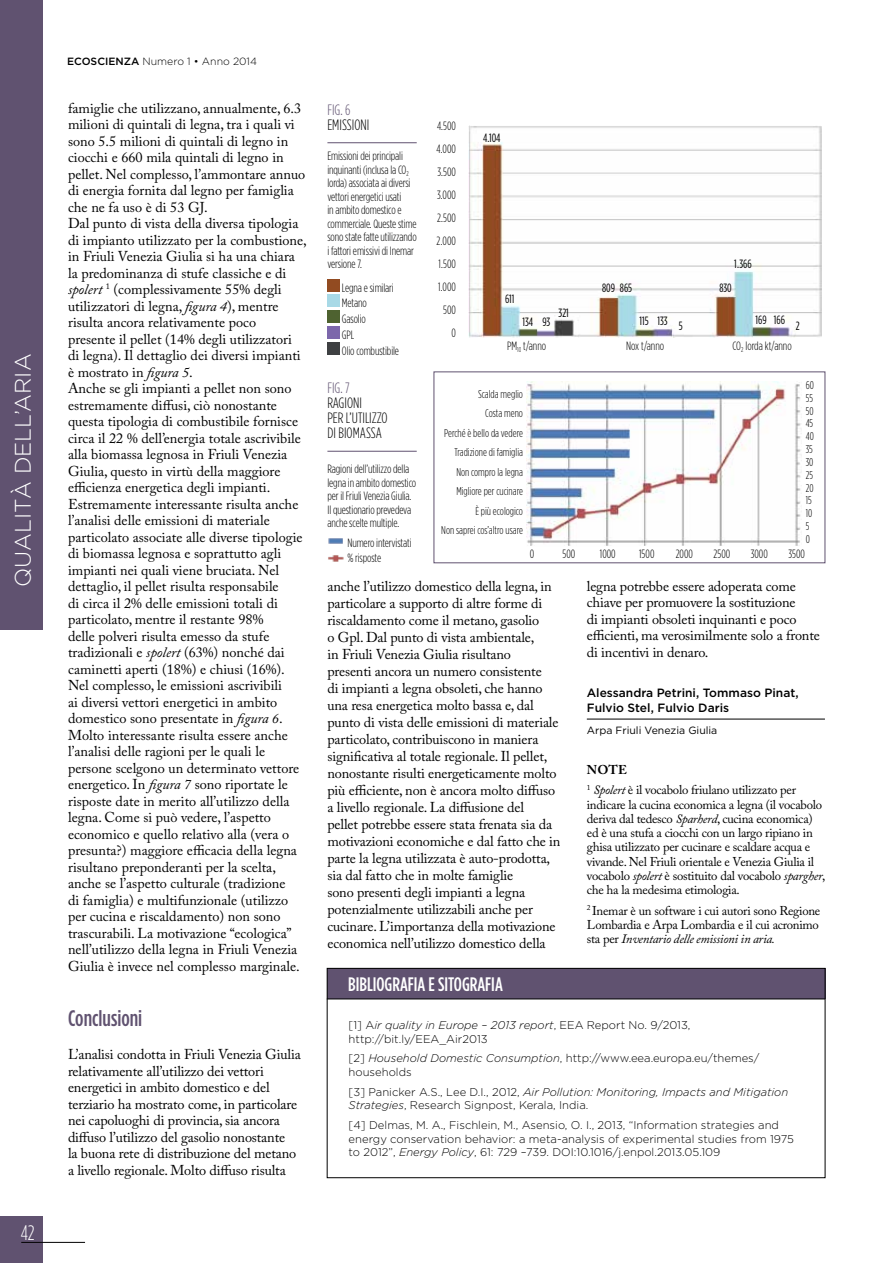
<style>
.page{position:relative;width:893px;height:1263px;background:#fff}
.page>*{position:absolute;margin:0;border:0;box-sizing:border-box;transform-origin:0 0}
.t1{font:300 22.5px "Gotham HTF";color:#fff}
.t2{font:500 condensed 22.5px "Gotham HTF";color:#605270}
.t3{font:300 condensed 21px "Gotham HTF";color:#fff}
.t4{font:500 condensed 19.5px "Gotham HTF";color:#fff}
.t5{font:300 condensed 15px/15px "Gotham HTF";color:#000}
.t6{font:14.25px/16.5px "Adobe Caslon Pro";color:#000}
.t7{font:12.75px/14.2px "Adobe Caslon Pro";letter-spacing:-.02em;color:#000}
.t8{font:300 condensed 12px/13.5px "Gotham HTF";letter-spacing:-.01em;color:#000}
.t9{font:500 12px/15px "Gotham HTF";color:#000}
.t10{font:condensed 12px "Gotham HTF";color:#000}
.t11{font:300 11.25px/13.5px "Gotham HTF";color:#000}
.t12{font:300 condensed 11.25px/12.8px "Gotham HTF";color:#000;text-align:right}
.t13{font:300 10.5px "Gotham HTF";color:#000}
.t14{font:10.5px "Gotham HTF";color:#000}
.s1{font-weight:500}
.s2{font-style:italic}
.s3{color:#605270}
.s4{font-weight:700}
</style>
<div class="page">
<div style="left:0;top:1216px;width:43px;height:47px;background:#605270"></div>
<hr style="left:21px;top:1242px;width:64px;height:1px;background:#000">
<div style="left:0;top:0;width:43px;height:629px;background:#605270"></div>
<hr style="left:587px;top:719px;width:238px;height:1px;background:#000">
<div style="left:328px;top:968px;width:498px;height:30px;background:#605270"></div>
<div style="left:327px;top:968px;width:498px;height:210px;border:1px solid #000"></div>
<hr style="left:327px;top:999px;width:498px;height:1px;background:#000">
<hr style="left:327px;top:142px;width:90px;height:1px;background:#605270">
<div style="left:327px;top:279px;width:13px;height:13px;background:#924b21"></div>
<div style="left:327px;top:295px;width:13px;height:12px;background:#a8d9e6"></div>
<div style="left:327px;top:310px;width:13px;height:13px;background:#4e6230"></div>
<div style="left:327px;top:326px;width:13px;height:13px;background:#7c67ab"></div>
<div style="left:327px;top:342px;width:13px;height:13px;background:#3e4042"></div>
<hr style="left:327px;top:451px;width:90px;height:1px;background:#605270">
<img style="left:328px;top:538px;width:15px;height:24px">
<img style="left:527px;top:382px;width:275px;height:164px">
<div style="left:434px;top:372px;width:391px;height:191px;border:1px solid #605270"></div>
<img style="left:468px;top:125px;width:354px;height:212px">
<h1 class="t1" style="left:11px;top:587px;width:235px;rotate:-90deg">QUALITà DELL’ARIA</h1>
<p class="t3" style="left:21px;top:1221px;width:15px">42</p>
<p class="t13" style="left:67px;top:56px;width:191px"><span class="s1">ecoscienza</span> Numero 1 • Anno 2014</p>
<p class="t6" style="left:68px;top:99px;width:240px">famiglie che utilizzano, annualmente, 6.3 milioni di quintali di legna, tra i quali vi sono 5.5 milioni di quintali di legno in ciocchi e 660 mila quintali di legno in pellet. Nel complesso, l’ammontare annuo di energia fornita dal legno per famiglia che ne fa uso è di 53 GJ.<br>Dal punto di vista della diversa tipologia di impianto utilizzato per la combustione, in Friuli Venezia Giulia si ha una chiara la predominanza di stufe classiche e di <span class="s2">spolert</span> <sup>1</sup> (complessivamente 55% degli utilizzatori di legna, <span class="s2">figura 4</span>), mentre risulta ancora relativamente poco presente il pellet (14% degli utilizzatori di legna). Il dettaglio dei diversi impianti è mostrato in <span class="s2">figura 5</span>.<br>Anche se gli impianti a pellet non sono estremamente diffusi, ciò nonostante questa tipologia di combustibile fornisce circa il 22 % dell’energia totale ascrivibile alla biomassa legnosa in Friuli Venezia Giulia, questo in virtù della maggiore efficienza energetica degli impianti.<br>Estremamente interessante risulta anche l’analisi delle emissioni di materiale particolato associate alle diverse tipologie di biomassa legnosa e soprattutto agli impianti nei quali viene bruciata. Nel dettaglio, il pellet risulta responsabile<br>di circa il 2% delle emissioni totali di particolato, mentre il restante 98%<br>delle polveri risulta emesso da stufe tradizionali e <span class="s2">spolert</span> (63%) nonché dai caminetti aperti (18%) e chiusi (16%).<br>Nel complesso, le emissioni ascrivibili<br>ai diversi vettori energetici in ambito domestico sono presentate in <span class="s2">figura 6</span>.<br>Molto interessante risulta essere anche l’analisi delle ragioni per le quali le persone scelgono un determinato vettore energetico. In <span class="s2">figura 7</span> sono riportate le risposte date in merito all’utilizzo della legna. Come si può vedere, l’aspetto economico e quello relativo alla (vera o presunta?) maggiore efficacia della legna risultano preponderanti per la scelta, anche se l’aspetto culturale (tradizione<br>di famiglia) e multifunzionale (utilizzo per cucina e riscaldamento) non sono trascurabili. La motivazione “ecologica” nell’utilizzo della legna in Friuli Venezia Giulia è invece nel complesso marginale.</p>
<p class="t2" style="left:68px;top:1006px;width:76px">Conclusioni</p>
<p class="t6" style="left:68px;top:1046px;width:234px">L’analisi condotta in Friuli Venezia Giulia relativamente all’utilizzo dei vettori energetici in ambito domestico e del terziario ha mostrato come, in particolare nei capoluoghi di provincia, sia ancora diffuso l’utilizzo del gasolio nonostante<br>la buona rete di distribuzione del metano a livello regionale. Molto diffuso risulta</p>
<p class="t5" style="left:327px;top:102px;width:43px"><span class="s3">Fig. 6 </span>emissioni</p>
<p class="t8" style="left:327px;top:149px;width:91px">Emissioni dei principali inquinanti (inclusa la CO<sub>2 </sub>lorda) associata ai diversi vettori energetici usati<br>in ambito domestico e commerciale. Queste stime sono state fatte utilizzando i fattori emissivi di Inemar versione 7.</p>
<p class="t8" style="left:342px;top:279px;width:59px;line-height:15.8px">Legna e similari<br>Metano<br>Gasolio<br>GPL<br>Olio combustibile</p>
<p class="t5" style="left:327px;top:380px;width:62px"><span class="s3">Fig. 7<br></span>Ragioni<br>per l’utilizzo di biomassa</p>
<p class="t8" style="left:327px;top:462px;width:90px">Ragioni dell’utilizzo della legna in ambito domestico per il Friuli Venezia Giulia.<br>Il questionario prevedeva anche scelte multiple.</p>
<p class="t8" style="left:347px;top:535px;width:66px;line-height:15px">Numero intervistati % risposte</p>
<p class="t8" style="left:437px;top:115px;width:21px;line-height:23px;text-align:right">4.500<br>4.000<br>3.500<br>3.000<br>2.500<br>2.000<br>1.500<br>1.000<br>500<br>0</p>
<p class="t10" style="left:483px;top:131px;width:19px">4.104</p>
<p class="t10" style="left:505px;top:293px;width:11px">611</p>
<p class="t10" style="left:523px;top:315px;width:29px">134 93</p>
<p class="t10" style="left:559px;top:306px;width:12px">321</p>
<p class="t10" style="left:602px;top:281px;width:31px">809 865</p>
<p class="t10" style="left:640px;top:314px;width:45px">115 133 5</p>
<p class="t10" style="left:734px;top:257px;width:19px">1.366</p>
<p class="t10" style="left:719px;top:281px;width:14px">830</p>
<p class="t10" style="left:756px;top:313px;width:31px">169 166</p>
<p class="t10" style="left:796px;top:319px;width:5px">2</p>
<p class="t8" style="left:507px;top:339px;width:41px">PM<sub>10</sub> t/anno</p>
<p class="t8" style="left:626px;top:339px;width:40px">Nox t/anno</p>
<p class="t8" style="left:733px;top:339px;width:61px">CO<sub>2</sub> lorda kt/anno</p>
<p class="t12" style="left:441px;top:384px;width:83px;line-height:19.5px">Scalda meglio<br>Costa meno<br>Perché è bello da vedere<br>Tradizione di famiglia<br>Non compro la legna<br>Migliore per cucinare<br>è più ecologico<br>Non saprei cos’altro usare</p>
<p class="t12" style="left:806px;top:379px;width:10px;text-align:left">60<br>55<br>50<br>45<br>40<br>35<br>30<br>25<br>20<br>15<br>10<br>5<br>0</p>
<p class="t8" style="left:530px;top:547px;width:6px">0</p>
<p class="t8" style="left:562px;top:547px;width:14px">500</p>
<p class="t8" style="left:600px;top:547px;width:17px">1000</p>
<p class="t8" style="left:639px;top:547px;width:17px">1500</p>
<p class="t8" style="left:676px;top:547px;width:19px">2000</p>
<p class="t8" style="left:713px;top:547px;width:18px">2500</p>
<p class="t8" style="left:751px;top:547px;width:19px">3000</p>
<p class="t8" style="left:789px;top:547px;width:18px">3500</p>
<p class="t6" style="left:327px;top:577px;width:235px;line-height:17px">anche l’utilizzo domestico della legna, in particolare a supporto di altre forme di riscaldamento come il metano, gasolio<br>o Gpl. Dal punto di vista ambientale,<br>in Friuli Venezia Giulia risultano<br>presenti ancora un numero consistente<br>di impianti a legna obsoleti, che hanno una resa energetica molto bassa e, dal punto di vista delle emissioni di materiale particolato, contribuiscono in maniera significativa al totale regionale. Il pellet, nonostante risulti energeticamente molto più efficiente, non è ancora molto diffuso a livello regionale. La diffusione del<br>pellet potrebbe essere stata frenata sia da motivazioni economiche e dal fatto che in parte la legna utilizzata è auto-prodotta, sia dal fatto che in molte famiglie<br>sono presenti degli impianti a legna potenzialmente utilizzabili anche per cucinare. L’importanza della motivazione economica nell’utilizzo domestico della</p>
<p class="t6" style="left:587px;top:578px;width:234px">legna potrebbe essere adoperata come chiave per promuovere la sostituzione<br>di impianti obsoleti inquinanti e poco efficienti, ma verosimilmente solo a fronte di incentivi in denaro.</p>
<p class="t9" style="left:587px;top:685px;width:213px">Alessandra Petrini, Tommaso Pinat,<br>Fulvio Stel, Fulvio Daris</p>
<p class="t14" style="left:587px;top:724px;width:132px">Arpa Friuli Venezia Giulia</p>
<p class="t7" style="left:587px;top:759px;width:211px;line-height:20.7px"><span class="s4">Note<br></span><sup>1</sup> <span class="s2">Spolert</span> è il vocabolo friulano utilizzato per</p>
<p class="t7" style="left:587px;top:797px;width:240px">indicare la cucina economica a legna (il vocabolo deriva dal tedesco <span class="s2">Sparherd</span>, cucina economica) ed è una stufa a ciocchi con un largo ripiano in ghisa utilizzato per cucinare e scaldare acqua e vivande. Nel Friuli orientale e Venezia Giulia il vocabolo <span class="s2">spolert</span> è sostituito dal vocabolo <span class="s2">spargher</span>, che ha la medesima etimologia.</p>
<p class="t7" style="left:587px;top:903px;width:235px;text-align:justify"><sup>2</sup> Inemar è un software i cui autori sono Regione Lombardia e Arpa Lombardia e il cui acronimo sta per <span class="s2">Inventario delle emissioni in aria.</span></p>
<p class="t4" style="left:348px;top:973px;width:156px">BIBLIOGRAFIA E SITOGRAFIA</p>
<p class="t11" style="left:349px;top:1018px;width:343px">[1] A<span class="s2">ir quality in Europe – 2013 report</span>, EEA Report No. 9/2013, http://bit.ly/EEA_Air2013</p>
<p class="t11" style="left:349px;top:1051px;width:412px">[2] <span class="s2">Household Domestic Consumption</span>, http://www.eea.europa.eu/themes/ households</p>
<p class="t11" style="left:349px;top:1085px;width:441px">[3] Panicker A.S., Lee D.I., 2012, <span class="s2">Air Pollution: Monitoring, Impacts and Mitigation<br>Strategies</span>, Research Signpost, Kerala, India.</p>
<p class="t11" style="left:349px;top:1118px;width:447px">[4] Delmas, M . A., Fischlein, M ., Asensio, O. I., 2013, “Information strategies and energy conservation behavior: a meta-analysis of experimental studies from 1975 to 2012”, <span class="s2">Energy Policy</span>, 61: 729 –739. DOI:10.1016/j.enpol.2013.05.109</p>
</div>
